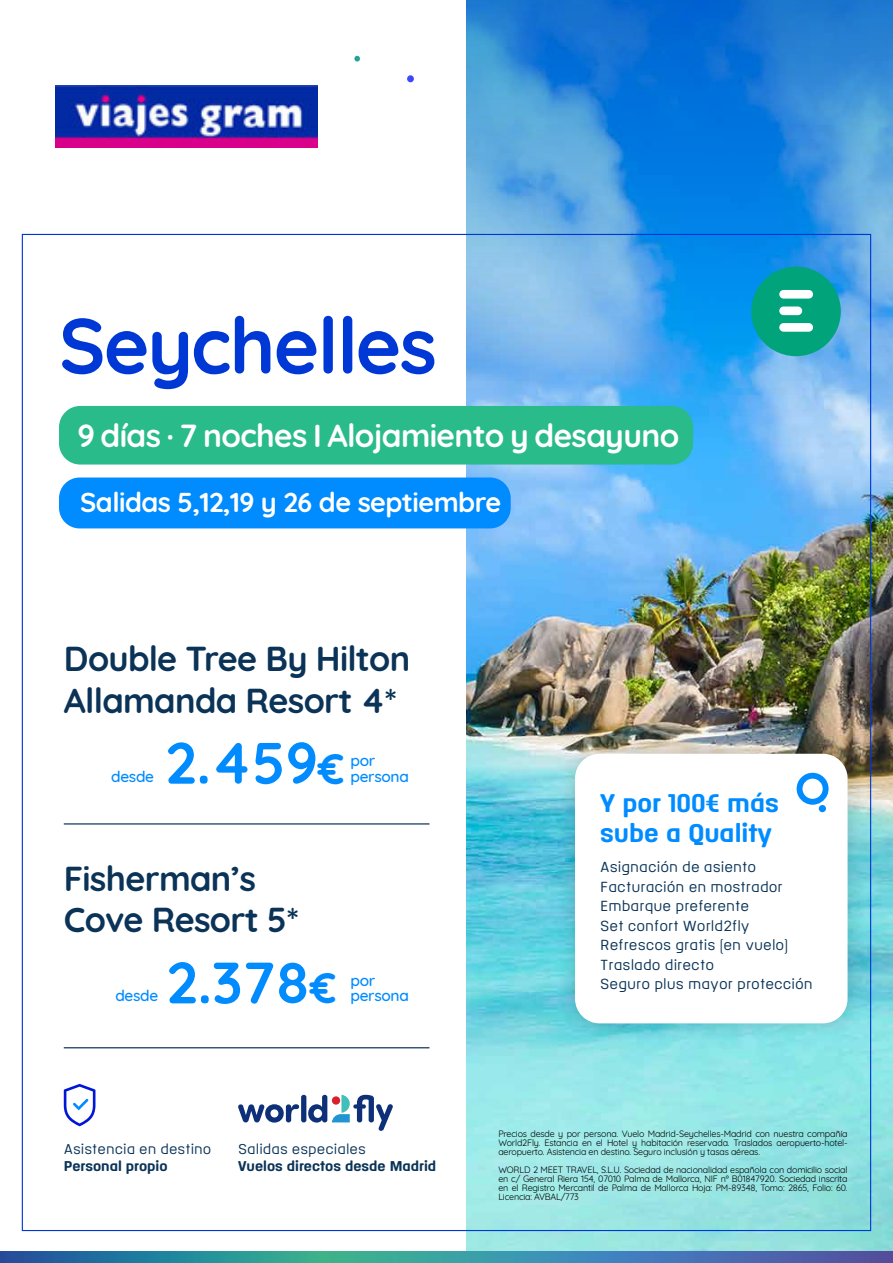
<style>
.page{position:relative;width:893px;height:1263px;background:#fff}
.page>*{position:absolute;margin:0;border:0;box-sizing:border-box;transform-origin:0 0}
.t1{font:700 78px "Quicksand";letter-spacing:-.02em;color:#0038d6}
.t2{font:700 58.2px "Quicksand";color:#008bff}
.t3{font:700 34.5px/41.4px "Quicksand";letter-spacing:-.02em;color:#0a3357}
.t4{font:700 31.8px "Quicksand";letter-spacing:-.02em;color:#fff}
.t5{font:700 27.3px "Quicksand";letter-spacing:-.02em;color:#fff}
.t6{font:24.75px/30.2px "Binario Soft";color:#008cff}
.t7{font:500 15.45px/15.5px "Quicksand";letter-spacing:-.02em;color:#008bff}
.t8{font:300 14.1px/19.5px "Binario Soft";color:#0a3357}
.t9{font:13.8px "Binario Soft";color:#0a3357}
.t10{font:300 13.8px "Binario Soft";color:#0a3357}
.t11{font:9px/9px "Quicksand";letter-spacing:-.02em;color:#000;text-align:justify}
.s1{font-size:42.6px}
</style>
<div class="page">
<img style="left:466px;top:536px;width:427px;height:715px">
<svg style="left:466px;top:0;width:427px;height:536px;background:#489ee5"></svg>
<svg style="left:0;top:1251px;width:893px;height:12px;background:#3982a4"></svg>
<svg style="left:407px;top:75px;width:7px;height:7px"></svg>
<svg style="left:354px;top:56px;width:6px;height:6px"></svg>
<svg style="left:751px;top:267px;width:90px;height:89px;background:#0ba195"></svg>
<div style="left:779px;top:290px;width:34px;height:9px;background:#fff;border-radius:4px"></div>
<div style="left:779px;top:306px;width:23px;height:9px;background:#fff;border-radius:4px"></div>
<div style="left:779px;top:323px;width:34px;height:9px;background:#fff;border-radius:4px"></div>
<hr style="left:64px;top:823px;width:365px;height:1px;background:#0a3357">
<hr style="left:64px;top:1047px;width:365px;height:1px;background:#0a3357">
<div style="left:59px;top:477px;width:452px;height:51px;background:#008bff;border-radius:21px"></div>
<div style="left:59px;top:406px;width:634px;height:58px;background:#2abb8a;border-radius:21px"></div>
<svg style="left:64px;top:1084px;width:31px;height:42px"></svg>
<svg style="left:238px;top:1104px;width:61px;height:18px"></svg>
<div style="left:301px;top:1095px;width:5px;height:27px;background:#0d3078;border-radius:2px"></div>
<svg style="left:308px;top:1095px;width:85px;height:36px"></svg>
<div style="left:556px;top:734px;width:311px;height:309px;background:#000;opacity:.17"></div>
<div style="left:575px;top:754px;width:272px;height:269px;background:#fff;border-radius:25px"></div>
<svg style="left:797px;top:773px;width:31px;height:32px"></svg>
<div style="left:819px;top:805px;width:7px;height:7px;background:#008cff;border-radius:50%"></div>
<img style="left:56px;top:86px;width:262px;height:62px">
<h1 class="t1" style="left:59px;top:281px;width:380px">Seychelles</h1>
<h3 class="t4" style="left:77px;top:409px;width:603px">9 días · 7 noches I Alojamiento y desayuno</h3>
<h3 class="t5" style="left:80px;top:480px;width:422px">Salidas 5,12,19 y 26 de septiembre</h3>
<h3 class="t3" style="left:64px;top:635px;width:348px">Double Tree By Hilton<br>Allamanda Resort 4*</h3>
<h3 class="t7" style="left:111px;top:767px;width:44px">desde</h3>
<h2 class="t2" style="left:165px;top:715px;width:181px">2.459<span class="s1">€</span></h2>
<h3 class="t7" style="left:350px;top:751px;width:60px">por persona</h3>
<h3 class="t3" style="left:64px;top:855px;width:237px">Fisherman’s<br>Cove Resort 5*</h3>
<h3 class="t7" style="left:115px;top:987px;width:44px">desde</h3>
<h2 class="t2" style="left:166px;top:934px;width:172px">2.378<span class="s1">€</span></h2>
<h3 class="t7" style="left:350px;top:971px;width:60px">por persona</h3>
<h3 class="t10" style="left:64px;top:1140px;width:149px">Asistencia en destino</h3>
<h3 class="t9" style="left:64px;top:1157px;width:105px">Personal propio</h3>
<h3 class="t10" style="left:238px;top:1140px;width:129px">Salidas especiales</h3>
<h3 class="t9" style="left:238px;top:1157px;width:200px">Vuelos directos desde Madrid</h3>
<h3 class="t6" style="left:600px;top:788px;width:180px">Y por 100€ más sube a Quality</h3>
<h3 class="t8" style="left:600px;top:858px;width:214px">Asignación de asiento<br>Facturación en mostrador<br>Embarque preferente<br>Set confort World2fly<br>Refrescos gratis (en vuelo)<br>Traslado directo<br>Seguro plus mayor protección</h3>
<p class="t11" style="left:498px;top:1129px;width:351px">Precios desde y por persona. Vuelo Madrid-Seychelles-Madrid con nuestra compañía World2Fly. Estancia en el Hotel y habitación reservada. Traslados aeropuerto-hotel&shy;aeropuerto. Asistencia en destino. Seguro inclusión y tasas aéreas.</p>
<p class="t11" style="left:498px;top:1165px;width:351px">WORLD 2 MEET TRAVEL, S.L.U. Sociedad de nacionalidad española con domicilio social en c/ General Riera 154, 07010 Palma de Mallorca, NIF nº B01847920. Sociedad inscrita en el Registro Mercantil de Palma de Mallorca Hoja: PM-89348, Tomo: 2865, Folio: 60.<br>Licencia: AVBAL/773</p>
</div>
